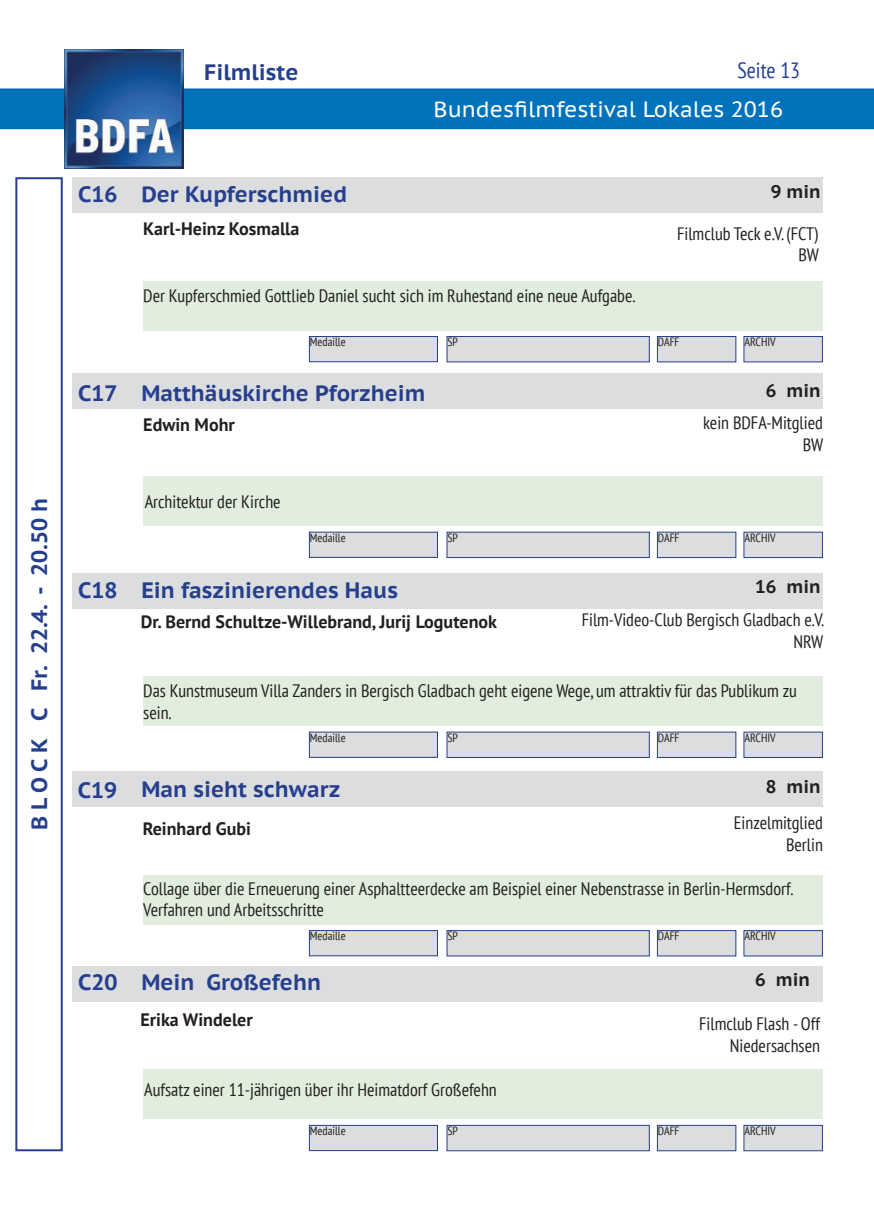
<style>
.page{position:relative;width:874px;height:1225px;background:#fff}
.page>*{position:absolute;margin:0;border:0;box-sizing:border-box;transform-origin:0 0}
.t1{font:700 22.2px "PT Sans Caption";color:#253f8e}
.t2{font:22px "PT Sans Caption";color:#fff}
.t3{font:condensed 22px "PT Sans";color:#253f8e}
.t4{font:700 18.2px "PT Sans Caption";color:#231f20}
.t5{font:condensed 18px/21.6px "PT Sans";color:#231f20}
.t6{font:700 18px "PT Sans";color:#231f20}
.t7{font:condensed 12px "PT Sans";color:#231f20}
</style>
<div class="page">
<div style="left:0;top:88px;width:873px;height:41px;background:#0072bc"></div>
<img style="left:65px;top:49px;width:119px;height:119px">
<div style="left:657px;top:336px;width:78px;height:26px;background:#dcdddf"></div>
<div style="left:656px;top:336px;width:80px;height:26px;border:1px solid #253f8e"></div>
<div style="left:309px;top:336px;width:128px;height:26px;background:#dcdddf"></div>
<div style="left:309px;top:336px;width:129px;height:26px;border:1px solid #253f8e"></div>
<div style="left:447px;top:336px;width:202px;height:26px;background:#dcdddf"></div>
<div style="left:446px;top:336px;width:203px;height:26px;border:1px solid #253f8e"></div>
<div style="left:743px;top:336px;width:79px;height:26px;background:#dcdddf"></div>
<div style="left:743px;top:336px;width:79px;height:26px;border:1px solid #253f8e"></div>
<div style="left:72px;top:177px;width:750px;height:36px;background:#dcdddf"></div>
<div style="left:143px;top:281px;width:679px;height:49px;background:#e1eedd"></div>
<div style="left:657px;top:1125px;width:78px;height:25px;background:#dcdddf"></div>
<div style="left:656px;top:1124px;width:80px;height:27px;border:1px solid #253f8e"></div>
<div style="left:309px;top:1125px;width:128px;height:25px;background:#dcdddf"></div>
<div style="left:309px;top:1124px;width:129px;height:27px;border:1px solid #253f8e"></div>
<div style="left:447px;top:1125px;width:202px;height:25px;background:#dcdddf"></div>
<div style="left:446px;top:1124px;width:203px;height:27px;border:1px solid #253f8e"></div>
<div style="left:743px;top:1125px;width:79px;height:25px;background:#dcdddf"></div>
<div style="left:743px;top:1124px;width:79px;height:27px;border:1px solid #253f8e"></div>
<div style="left:72px;top:966px;width:750px;height:35px;background:#dcdddf"></div>
<div style="left:143px;top:1069px;width:679px;height:50px;background:#e1eedd"></div>
<div style="left:657px;top:532px;width:78px;height:25px;background:#dcdddf"></div>
<div style="left:656px;top:531px;width:80px;height:27px;border:1px solid #253f8e"></div>
<div style="left:309px;top:532px;width:128px;height:25px;background:#dcdddf"></div>
<div style="left:309px;top:531px;width:129px;height:27px;border:1px solid #253f8e"></div>
<div style="left:447px;top:532px;width:202px;height:25px;background:#dcdddf"></div>
<div style="left:446px;top:531px;width:203px;height:27px;border:1px solid #253f8e"></div>
<div style="left:743px;top:532px;width:79px;height:25px;background:#dcdddf"></div>
<div style="left:743px;top:531px;width:79px;height:27px;border:1px solid #253f8e"></div>
<div style="left:72px;top:373px;width:750px;height:35px;background:#dcdddf"></div>
<div style="left:143px;top:476px;width:679px;height:50px;background:#e1eedd"></div>
<div style="left:657px;top:930px;width:78px;height:26px;background:#dcdddf"></div>
<div style="left:656px;top:930px;width:80px;height:26px;border:1px solid #253f8e"></div>
<div style="left:309px;top:930px;width:128px;height:25px;background:#dcdddf"></div>
<div style="left:309px;top:930px;width:129px;height:26px;border:1px solid #253f8e"></div>
<div style="left:447px;top:930px;width:202px;height:26px;background:#dcdddf"></div>
<div style="left:446px;top:930px;width:203px;height:26px;border:1px solid #253f8e"></div>
<div style="left:743px;top:930px;width:79px;height:26px;background:#dcdddf"></div>
<div style="left:743px;top:930px;width:79px;height:26px;border:1px solid #253f8e"></div>
<div style="left:72px;top:771px;width:750px;height:35px;background:#dcdddf"></div>
<div style="left:143px;top:874px;width:679px;height:50px;background:#e1eedd"></div>
<div style="left:657px;top:732px;width:78px;height:25px;background:#dcdddf"></div>
<div style="left:656px;top:731px;width:80px;height:27px;border:1px solid #253f8e"></div>
<div style="left:309px;top:732px;width:128px;height:25px;background:#dcdddf"></div>
<div style="left:309px;top:731px;width:129px;height:27px;border:1px solid #253f8e"></div>
<div style="left:447px;top:732px;width:202px;height:25px;background:#dcdddf"></div>
<div style="left:446px;top:731px;width:203px;height:27px;border:1px solid #253f8e"></div>
<div style="left:743px;top:732px;width:79px;height:25px;background:#dcdddf"></div>
<div style="left:743px;top:731px;width:79px;height:27px;border:1px solid #253f8e"></div>
<div style="left:72px;top:573px;width:750px;height:35px;background:#dcdddf"></div>
<div style="left:143px;top:676px;width:679px;height:50px;background:#e1eedd"></div>
<div style="left:15px;top:177px;width:48px;height:974px;border:2px solid #253f8e"></div>
<p class="t1" style="left:25px;top:830px;width:333px;rotate:-90deg">B L O C K C Fr. 22.4. - 20.50 h</p>
<p class="t1" style="left:204px;top:58px;width:96px">Filmliste</p>
<p class="t3" style="left:737px;top:57px;width:64px">Seite 13</p>
<p class="t2" style="left:433px;top:95px;width:351px">Bundesfilmfestival Lokales 2016</p>
<p class="t1" style="left:78px;top:180px;width:41px">C16</p>
<p class="t1" style="left:141px;top:180px;width:207px">Der Kupferschmied</p>
<p class="t4" style="left:770px;top:179px;width:51px">9 min</p>
<p class="t6" style="left:143px;top:216px;width:158px">Karl-Heinz Kosmalla</p>
<p class="t5" style="left:676px;top:222px;width:143px">Filmclub Teck e.V. (FCT)</p>
<p class="t5" style="left:798px;top:244px;width:22px">BW</p>
<p class="t5" style="left:143px;top:284px;width:493px">Der Kupferschmied Gottlieb Daniel sucht sich im Ruhestand eine neue Aufgabe.</p>
<p class="t7" style="left:310px;top:334px;width:37px">Medaille</p>
<p class="t7" style="left:447px;top:334px;width:12px">SP</p>
<p class="t7" style="left:657px;top:334px;width:23px">DAFF</p>
<p class="t7" style="left:744px;top:334px;width:33px">ARCHIV</p>
<p class="t1" style="left:78px;top:379px;width:41px">C17</p>
<p class="t1" style="left:141px;top:379px;width:285px">Matthäuskirche Pforzheim</p>
<p class="t4" style="left:765px;top:378px;width:56px">6 min</p>
<p class="t6" style="left:143px;top:413px;width:93px">Edwin Mohr</p>
<p class="t5" style="left:702px;top:412px;width:121px">kein BDFA-Mitglied</p>
<p class="t5" style="left:802px;top:433px;width:22px">BW</p>
<p class="t5" style="left:145px;top:490px;width:137px">Architektur der Kirche</p>
<p class="t7" style="left:310px;top:530px;width:37px">Medaille</p>
<p class="t7" style="left:447px;top:530px;width:12px">SP</p>
<p class="t7" style="left:657px;top:530px;width:23px">DAFF</p>
<p class="t7" style="left:744px;top:530px;width:33px">ARCHIV</p>
<p class="t1" style="left:78px;top:575px;width:41px">C18</p>
<p class="t1" style="left:141px;top:575px;width:258px">Ein faszinierendes Haus</p>
<p class="t4" style="left:755px;top:575px;width:67px">16 min</p>
<p class="t6" style="left:141px;top:610px;width:357px">Dr. Bernd Schultze-Willebrand, Jurij Logutenok</p>
<p class="t5" style="left:581px;top:608px;width:244px">Film-Video-Club Bergisch Gladbach e.V.</p>
<p class="t5" style="left:793px;top:630px;width:31px">NRW</p>
<p class="t5" style="left:143px;top:680px;width:655px">Das Kunstmuseum Villa Zanders in Bergisch Gladbach geht eigene Wege, um attraktiv für das Publikum zu sein.</p>
<p class="t7" style="left:310px;top:729px;width:37px">Medaille</p>
<p class="t7" style="left:447px;top:729px;width:12px">SP</p>
<p class="t7" style="left:657px;top:729px;width:23px">DAFF</p>
<p class="t7" style="left:744px;top:729px;width:33px">ARCHIV</p>
<p class="t1" style="left:78px;top:775px;width:41px">C19</p>
<p class="t1" style="left:141px;top:774px;width:200px">Man sieht schwarz</p>
<p class="t4" style="left:765px;top:774px;width:56px">8 min</p>
<p class="t5" style="left:733px;top:811px;width:90px">Einzelmitglied</p>
<p class="t5" style="left:785px;top:833px;width:38px">Berlin</p>
<p class="t5" style="left:143px;top:877px;width:651px">Collage über die Erneuerung einer Asphaltteerdecke am Beispiel einer Nebenstrasse in Berlin-Hermsdorf.<br>Verfahren und Arbeitsschritte</p>
<p class="t6" style="left:143px;top:817px;width:109px">Reinhard Gubi</p>
<p class="t7" style="left:310px;top:928px;width:37px">Medaille</p>
<p class="t7" style="left:447px;top:928px;width:12px">SP</p>
<p class="t7" style="left:657px;top:928px;width:23px">DAFF</p>
<p class="t7" style="left:744px;top:928px;width:33px">ARCHIV</p>
<p class="t1" style="left:78px;top:967px;width:41px">C20</p>
<p class="t1" style="left:141px;top:967px;width:181px">Mein Großefehn</p>
<p class="t6" style="left:140px;top:1007px;width:114px">Erika Windeler</p>
<p class="t4" style="left:755px;top:967px;width:56px">6 min</p>
<p class="t5" style="left:698px;top:1012px;width:122px">Filmclub Flash - Off</p>
<p class="t5" style="left:729px;top:1034px;width:92px">Niedersachsen</p>
<p class="t5" style="left:144px;top:1078px;width:354px">Aufsatz einer 11-jährigen über ihr Heimatdorf Großefehn</p>
<p class="t7" style="left:310px;top:1123px;width:37px">Medaille</p>
<p class="t7" style="left:447px;top:1123px;width:12px">SP</p>
<p class="t7" style="left:657px;top:1123px;width:23px">DAFF</p>
<p class="t7" style="left:744px;top:1123px;width:33px">ARCHIV</p>
</div>
